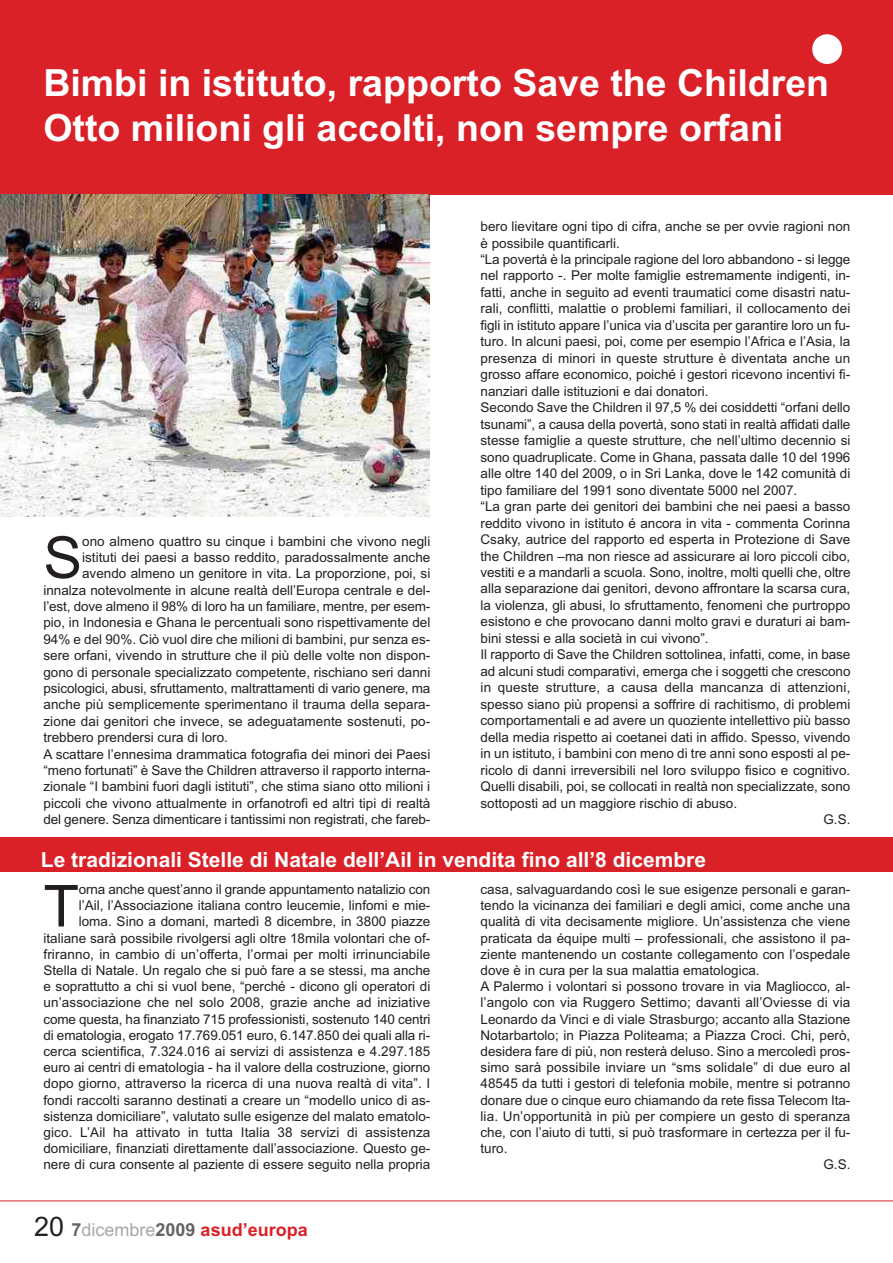
<style>
.page{position:relative;width:893px;height:1263px;background:#fff}
.page>*{position:absolute;margin:0;border:0;box-sizing:border-box;transform-origin:0 0}
.t1{font:57.9px "Arial";color:#231f20}
.t2{font:700 37.5px/45px "Arial";color:#fff}
.t3{font:700 21px "Arial";color:#fff}
.t4{font:700 18px "Arial";color:#da2128}
.t5{font:13.5px/16.2px "Arial";color:#231f20;text-align:right}
.s1{font-weight:400;font-size:27px;color:#231f20}
.s2{color:#656262}
.s3{font-weight:400;color:#a9a7a6}
</style>
<div class="page">
<div style="left:0;top:0;width:892px;height:194px;background:#da2128"></div>
<div style="left:812px;top:34px;width:30px;height:30px;background:#fff;border-radius:50%"></div>
<img style="left:0;top:194px;width:429px;height:323px">
<hr style="left:0;top:1201px;width:892px;height:1px;background:#da2128">
<div style="left:0;top:838px;width:892px;height:34px;background:#da2128"></div>
<h2 class="t2" style="left:43px;top:64px;width:787px">Bimbi in istituto, rapporto Save the Children<br>Otto milioni gli accolti, non sempre orfani</h2>
<h1 class="t1" style="left:43px;top:537px;width:40px">S</h1>
<p class="t5" style="left:82px;top:534px;width:350px">ono almeno quattro su cinque i bambini che vivono negli</p>
<p class="t5" style="left:82px;top:550px;width:350px">istituti dei paesi a basso reddito, paradossalmente anche</p>
<p class="t5" style="left:82px;top:567px;width:350px">avendo almeno un genitore in vita. La proporzione, poi, si</p>
<p class="t5" style="left:43px;top:583px;width:388px">innalza notevolmente in alcune realtà dell’Europa centrale e del-</p>
<p class="t5" style="left:43px;top:600px;width:388px">l’est, dove almeno il 98% di loro ha un familiare, mentre, per esem-</p>
<p class="t5" style="left:43px;top:616px;width:388px">pio, in Indonesia e Ghana le percentuali sono rispettivamente del</p>
<p class="t5" style="left:43px;top:632px;width:388px">94% e del 90%. Ciò vuol dire che milioni di bambini, pur senza es-</p>
<p class="t5" style="left:43px;top:649px;width:388px">sere orfani, vivendo in strutture che il più delle volte non dispon-</p>
<p class="t5" style="left:43px;top:665px;width:388px">gono di personale specializzato competente, rischiano seri danni</p>
<p class="t5" style="left:43px;top:682px;width:388px">psicologici, abusi, sfruttamento, maltrattamenti di vario genere, ma</p>
<p class="t5" style="left:43px;top:698px;width:388px">anche più semplicemente sperimentano il trauma della separa-</p>
<p class="t5" style="left:43px;top:714px;width:388px">zione dai genitori che invece, se adeguatamente sostenuti, po-</p>
<p class="t5" style="left:43px;top:731px;width:186px">trebbero prendersi cura di loro.</p>
<p class="t5" style="left:43px;top:747px;width:388px">A scattare l’ennesima drammatica fotografia dei minori dei Paesi</p>
<p class="t5" style="left:43px;top:763px;width:388px">“meno fortunati” è Save the Children attraverso il rapporto interna-</p>
<p class="t5" style="left:43px;top:780px;width:388px">zionale “I bambini fuori dagli istituti”, che stima siano otto milioni i</p>
<p class="t5" style="left:43px;top:796px;width:388px">piccoli che vivono attualmente in orfanotrofi ed altri tipi di realtà</p>
<p class="t5" style="left:43px;top:813px;width:388px">del genere. Senza dimenticare i tantissimi non registrati, che fareb-</p>
<p class="t5" style="left:480px;top:220px;width:371px">bero lievitare ogni tipo di cifra, anche se per ovvie ragioni non</p>
<p class="t5" style="left:480px;top:236px;width:141px">è possibile quantificarli.</p>
<p class="t5" style="left:480px;top:253px;width:371px">“La povertà è la principale ragione del loro abbandono - si legge</p>
<p class="t5" style="left:480px;top:269px;width:371px">nel rapporto -. Per molte famiglie estremamente indigenti, in-</p>
<p class="t5" style="left:480px;top:285px;width:371px">fatti, anche in seguito ad eventi traumatici come disastri natu-</p>
<p class="t5" style="left:480px;top:302px;width:371px">rali, conflitti, malattie o problemi familiari, il collocamento dei</p>
<p class="t5" style="left:480px;top:318px;width:371px">figli in istituto appare l’unica via d’uscita per garantire loro un fu-</p>
<p class="t5" style="left:480px;top:335px;width:371px">turo. In alcuni paesi, poi, come per esempio l’Africa e l’Asia, la</p>
<p class="t5" style="left:480px;top:351px;width:371px">presenza di minori in queste strutture è diventata anche un</p>
<p class="t5" style="left:480px;top:368px;width:371px">grosso affare economico, poiché i gestori ricevono incentivi fi-</p>
<p class="t5" style="left:480px;top:384px;width:229px">nanziari dalle istituzioni e dai donatori.</p>
<p class="t5" style="left:480px;top:401px;width:371px">Secondo Save the Children il 97,5 % dei cosiddetti “orfani dello</p>
<p class="t5" style="left:480px;top:417px;width:371px">tsunami”, a causa della povertà, sono stati in realtà affidati dalle</p>
<p class="t5" style="left:480px;top:434px;width:371px">stesse famiglie a queste strutture, che nell’ultimo decennio si</p>
<p class="t5" style="left:480px;top:450px;width:371px">sono quadruplicate. Come in Ghana, passata dalle 10 del 1996</p>
<p class="t5" style="left:480px;top:467px;width:371px">alle oltre 140 del 2009, o in Sri Lanka, dove le 142 comunità di</p>
<p class="t5" style="left:480px;top:483px;width:318px">tipo familiare del 1991 sono diventate 5000 nel 2007.</p>
<p class="t5" style="left:480px;top:500px;width:371px">“La gran parte dei genitori dei bambini che nei paesi a basso</p>
<p class="t5" style="left:480px;top:516px;width:371px">reddito vivono in istituto é ancora in vita - commenta Corinna</p>
<p class="t5" style="left:480px;top:533px;width:371px">Csaky, autrice del rapporto ed esperta in Protezione di Save</p>
<p class="t5" style="left:480px;top:549px;width:371px">the Children –ma non riesce ad assicurare ai loro piccoli cibo,</p>
<p class="t5" style="left:480px;top:565px;width:371px">vestiti e a mandarli a scuola. Sono, inoltre, molti quelli che, oltre</p>
<p class="t5" style="left:480px;top:582px;width:371px">alla separazione dai genitori, devono affrontare la scarsa cura,</p>
<p class="t5" style="left:480px;top:598px;width:371px">la violenza, gli abusi, lo sfruttamento, fenomeni che purtroppo</p>
<p class="t5" style="left:480px;top:615px;width:371px">esistono e che provocano danni molto gravi e duraturi ai bam-</p>
<p class="t5" style="left:480px;top:631px;width:230px">bini stessi e alla società in cui vivono”.</p>
<p class="t5" style="left:480px;top:648px;width:371px">Il rapporto di Save the Children sottolinea, infatti, come, in base</p>
<p class="t5" style="left:480px;top:664px;width:371px">ad alcuni studi comparativi, emerga che i soggetti che crescono</p>
<p class="t5" style="left:480px;top:681px;width:371px">in queste strutture, a causa della mancanza di attenzioni,</p>
<p class="t5" style="left:480px;top:697px;width:371px">spesso siano più propensi a soffrire di rachitismo, di problemi</p>
<p class="t5" style="left:480px;top:714px;width:371px">comportamentali e ad avere un quoziente intellettivo più basso</p>
<p class="t5" style="left:480px;top:730px;width:371px">della media rispetto ai coetanei dati in affido. Spesso, vivendo</p>
<p class="t5" style="left:480px;top:747px;width:371px">in un istituto, i bambini con meno di tre anni sono esposti al pe-</p>
<p class="t5" style="left:480px;top:763px;width:371px">ricolo di danni irreversibili nel loro sviluppo fisico e cognitivo.</p>
<p class="t5" style="left:480px;top:780px;width:371px">Quelli disabili, poi, se collocati in realtà non specializzate, sono</p>
<p class="t5" style="left:480px;top:796px;width:258px">sottoposti ad un maggiore rischio di abuso.</p>
<p class="t5" style="left:823px;top:813px;width:29px">G.S.</p>
<h3 class="t3" style="left:41px;top:852px;width:666px">Le tradizionali Stelle di Natale dell’Ail in vendita fino all’8 dicembre</h3>
<h1 class="t1" style="left:43px;top:885px;width:37px">T</h1>
<p class="t5" style="left:43px;top:883px;width:388px">orna anche quest’anno il grande appuntamento natalizio con<br>l’Ail, l’Associazione italiana contro leucemie, linfomi e mie&shy;loma. Sino a domani, martedì 8 dicembre, in 3800 piazze italiane sarà possibile rivolgersi agli oltre 18mila volontari che of&shy;friranno, in cambio di un’offerta, l’ormai per molti irrinunciabile Stella di Natale. Un regalo che si può fare a se stessi, ma anche e soprattutto a chi si vuol bene, “perché - dicono gli operatori di un’associazione che nel solo 2008, grazie anche ad iniziative come questa, ha finanziato 715 professionisti, sostenuto 140 centri di ematologia, erogato 17.769.051 euro, 6.147.850 dei quali alla ri&shy;cerca scientifica, 7.324.016 ai servizi di assistenza e 4.297.185 euro ai centri di ematologia - ha il valore della costruzione, giorno dopo giorno, attraverso la ricerca di una nuova realtà di vita”. I fondi raccolti saranno destinati a creare un “modello unico di as&shy;sistenza domiciliare”, valutato sulle esigenze del malato ematolo&shy;gico. L’Ail ha attivato in tutta Italia 38 servizi di assistenza domiciliare, finanziati direttamente dall’associazione. Questo ge&shy;nere di cura consente al paziente di essere seguito nella propria</p>
<p class="t5" style="left:480px;top:883px;width:371px">casa, salvaguardando così le sue esigenze personali e garan-</p>
<p class="t5" style="left:480px;top:899px;width:371px">tendo la vicinanza dei familiari e degli amici, come anche una</p>
<p class="t5" style="left:480px;top:915px;width:371px">qualità di vita decisamente migliore. Un’assistenza che viene</p>
<p class="t5" style="left:480px;top:931px;width:371px">praticata da équipe multi – professionali, che assistono il pa-</p>
<p class="t5" style="left:480px;top:947px;width:371px">ziente mantenendo un costante collegamento con l’ospedale</p>
<p class="t5" style="left:480px;top:964px;width:281px">dove è in cura per la sua malattia ematologica.</p>
<p class="t5" style="left:480px;top:980px;width:371px">A Palermo i volontari si possono trovare in via Magliocco, al-</p>
<p class="t5" style="left:480px;top:996px;width:371px">l’angolo con via Ruggero Settimo; davanti all’Oviesse di via</p>
<p class="t5" style="left:480px;top:1012px;width:371px">Leonardo da Vinci e di viale Strasburgo; accanto alla Stazione</p>
<p class="t5" style="left:480px;top:1028px;width:371px">Notarbartolo; in Piazza Politeama; a Piazza Croci. Chi, però,</p>
<p class="t5" style="left:480px;top:1045px;width:371px">desidera fare di più, non resterà deluso. Sino a mercoledì pros-</p>
<p class="t5" style="left:480px;top:1061px;width:371px">simo sarà possibile inviare un “sms solidale” di due euro al</p>
<p class="t5" style="left:480px;top:1077px;width:371px">48545 da tutti i gestori di telefonia mobile, mentre si potranno</p>
<p class="t5" style="left:480px;top:1093px;width:371px">donare due o cinque euro chiamando da rete fissa Telecom Ita-</p>
<p class="t5" style="left:480px;top:1109px;width:371px">lia. Un’opportunità in più per compiere un gesto di speranza</p>
<p class="t5" style="left:480px;top:1125px;width:371px">che, con l’aiuto di tutti, si può trasformare in certezza per il fu-</p>
<p class="t5" style="left:480px;top:1142px;width:28px">turo.</p>
<p class="t5" style="left:823px;top:1158px;width:29px">G.S.</p>
<h3 class="t4" style="left:34px;top:1223px;width:275px"><span class="s1">20</span> <span class="s2">7</span><span class="s3">dicembre</span><span class="s2">2009</span> asud’europa</h3>
</div>
